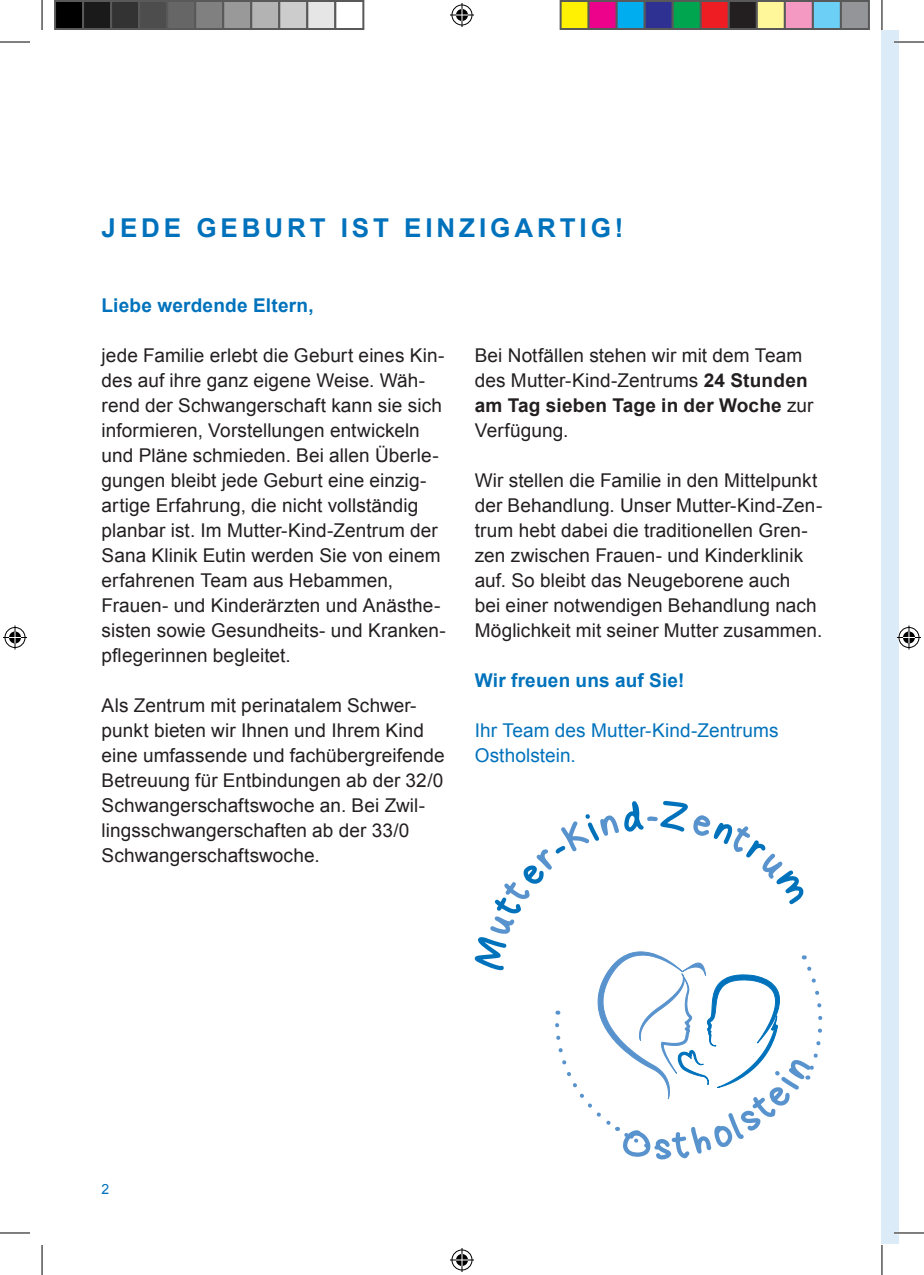
<style>
.page{position:relative;width:924px;height:1275px;background:#fff}
.page>*{position:absolute;margin:0;border:0;box-sizing:border-box;transform-origin:0 0}
.t1{font:700 26px "Arial";letter-spacing:.15em;color:#0072bc}
.t2{font:19px/25px "Arial";letter-spacing:.005em;color:#231f20}
.t3{font:19px/25px "Arial";letter-spacing:.005em;color:#0072bc}
.t4{font:700 19px "Arial";letter-spacing:.01em;color:#0072bc}
.t5{font:14px "Arial";color:#0072bc}
.s1{font-weight:700}
</style>
<div class="page">
<div style="left:881px;top:31px;width:17px;height:1213px;background:#dbebf8"></div>
<svg style="left:474px;top:801px;width:349px;height:358px"></svg>
<hr style="left:893px;top:41px;width:30px;height:2px;background:#fff">
<hr style="left:893px;top:1231px;width:30px;height:3px;background:#fff">
<hr style="left:0;top:42px;width:30px;height:1px;background:#000">
<hr style="left:893px;top:42px;width:30px;height:1px;background:#000">
<hr style="left:0;top:1232px;width:30px;height:1px;background:#000">
<hr style="left:893px;top:1232px;width:30px;height:1px;background:#000">
<hr style="left:42px;top:0;width:1px;height:30px;background:#000">
<hr style="left:42px;top:1245px;width:1px;height:30px;background:#000">
<hr style="left:881px;top:0;width:1px;height:30px;background:#000">
<hr style="left:881px;top:1245px;width:1px;height:30px;background:#000">
<svg style="left:450px;top:3px;width:24px;height:24px"></svg>
<svg style="left:450px;top:1248px;width:24px;height:24px"></svg>
<svg style="left:3px;top:625px;width:24px;height:24px"></svg>
<svg style="left:897px;top:625px;width:23px;height:24px"></svg>
<div style="left:55px;top:1px;width:28px;height:28px;background:#000"></div>
<div style="left:54px;top:0;width:30px;height:30px;border:2px solid #595959"></div>
<div style="left:83px;top:1px;width:28px;height:28px;background:#1a1a1a"></div>
<div style="left:82px;top:0;width:30px;height:30px;border:2px solid #595959"></div>
<div style="left:111px;top:1px;width:28px;height:28px;background:#333"></div>
<div style="left:110px;top:0;width:30px;height:30px;border:2px solid #595959"></div>
<div style="left:139px;top:1px;width:28px;height:28px;background:#4d4d4d"></div>
<div style="left:138px;top:0;width:30px;height:30px;border:2px solid #595959"></div>
<div style="left:167px;top:1px;width:28px;height:28px;background:#666"></div>
<div style="left:166px;top:0;width:30px;height:30px;border:2px solid #595959"></div>
<div style="left:195px;top:1px;width:28px;height:28px;background:#808080"></div>
<div style="left:194px;top:0;width:30px;height:30px;border:2px solid #595959"></div>
<div style="left:223px;top:1px;width:28px;height:28px;background:#999"></div>
<div style="left:222px;top:0;width:30px;height:30px;border:2px solid #595959"></div>
<div style="left:251px;top:1px;width:28px;height:28px;background:#b3b3b3"></div>
<div style="left:250px;top:0;width:30px;height:30px;border:2px solid #595959"></div>
<div style="left:279px;top:1px;width:28px;height:28px;background:#ccc"></div>
<div style="left:278px;top:0;width:30px;height:30px;border:2px solid #595959"></div>
<div style="left:307px;top:1px;width:28px;height:28px;background:#e6e6e6"></div>
<div style="left:306px;top:0;width:30px;height:30px;border:2px solid #595959"></div>
<div style="left:334px;top:0;width:30px;height:30px;border:2px solid #595959"></div>
<div style="left:560px;top:1px;width:28px;height:28px;background:#fff101"></div>
<div style="left:559px;top:0;width:30px;height:30px;border:2px solid #595959"></div>
<div style="left:588px;top:1px;width:28px;height:28px;background:#ed028c"></div>
<div style="left:587px;top:0;width:30px;height:30px;border:2px solid #595959"></div>
<div style="left:616px;top:1px;width:28px;height:28px;background:#00aeef"></div>
<div style="left:615px;top:0;width:30px;height:30px;border:2px solid #595959"></div>
<div style="left:644px;top:1px;width:28px;height:28px;background:#2e3092"></div>
<div style="left:643px;top:0;width:30px;height:30px;border:2px solid #595959"></div>
<div style="left:672px;top:1px;width:28px;height:28px;background:#00a54f"></div>
<div style="left:671px;top:0;width:30px;height:30px;border:2px solid #595959"></div>
<div style="left:700px;top:1px;width:28px;height:28px;background:#ee1d23"></div>
<div style="left:699px;top:0;width:30px;height:30px;border:2px solid #595959"></div>
<div style="left:728px;top:1px;width:28px;height:28px;background:#231f20"></div>
<div style="left:727px;top:0;width:30px;height:30px;border:2px solid #595959"></div>
<div style="left:756px;top:1px;width:28px;height:28px;background:#fff79a"></div>
<div style="left:755px;top:0;width:30px;height:30px;border:2px solid #595959"></div>
<div style="left:784px;top:1px;width:28px;height:28px;background:#f499c2"></div>
<div style="left:783px;top:0;width:30px;height:30px;border:2px solid #595959"></div>
<div style="left:812px;top:1px;width:28px;height:28px;background:#6bcff6"></div>
<div style="left:811px;top:0;width:30px;height:30px;border:2px solid #595959"></div>
<div style="left:840px;top:1px;width:28px;height:28px;background:#939598"></div>
<div style="left:839px;top:0;width:30px;height:30px;border:2px solid #595959"></div>
<h1 class="t1" style="left:102px;top:211px;width:523px">JEDE GEBURT IST EINZIGARTIG!</h1>
<p class="t4" style="left:102px;top:293px;width:213px">Liebe werdende Eltern,</p>
<p class="t2" style="left:102px;top:343px;width:346px">jede Familie erlebt die Geburt eines Kin&shy;des auf ihre ganz eigene Weise. Wäh&shy;rend der Schwangerschaft kann sie sich informieren, Vorstellungen entwickeln und Pläne schmieden. Bei allen Überle&shy;gungen bleibt jede Geburt eine einzig&shy;artige Erfahrung, die nicht vollständig planbar ist. Im Mutter-Kind-Zentrum der Sana Klinik Eutin werden Sie von einem erfahrenen Team aus Hebammen, Frauen- und Kinderärzten und Anästhe&shy;sisten sowie Gesundheits- und Kranken&shy;pflegerinnen begleitet.</p>
<p class="t2" style="left:102px;top:693px;width:344px">Als Zentrum mit perinatalem Schwer&shy;punkt bieten wir Ihnen und Ihrem Kind eine umfassende und fachübergreifende Betreuung für Entbindungen ab der 32/0<br>Schwangerschaftswoche an. Bei Zwil&shy;lingsschwangerschaften ab der 33/0<br>Schwangerschaftswoche.</p>
<p class="t2" style="left:474px;top:343px;width:340px">Bei Notfällen stehen wir mit dem Team des Mutter-Kind-Zentrums <span class="s1">24 Stunden am Tag sieben Tage in der Woche</span> zur<br>Verfügung.</p>
<p class="t2" style="left:474px;top:468px;width:349px">Wir stellen die Familie in den Mittelpunkt der Behandlung. Unser Mutter-Kind-Zen&shy;trum hebt dabei die traditionellen Gren&shy;zen zwischen Frauen- und Kinderklinik auf. So bleibt das Neugeborene auch<br>bei einer notwendigen Behandlung nach Möglichkeit mit seiner Mutter zusammen.</p>
<p class="t4" style="left:474px;top:668px;width:211px">Wir freuen uns auf Sie!</p>
<p class="t3" style="left:474px;top:718px;width:305px">Ihr Team des Mutter-Kind-Zentrums<br>Ostholstein.</p>
<p class="t5" style="left:102px;top:1179px;width:9px">2</p>
</div>
